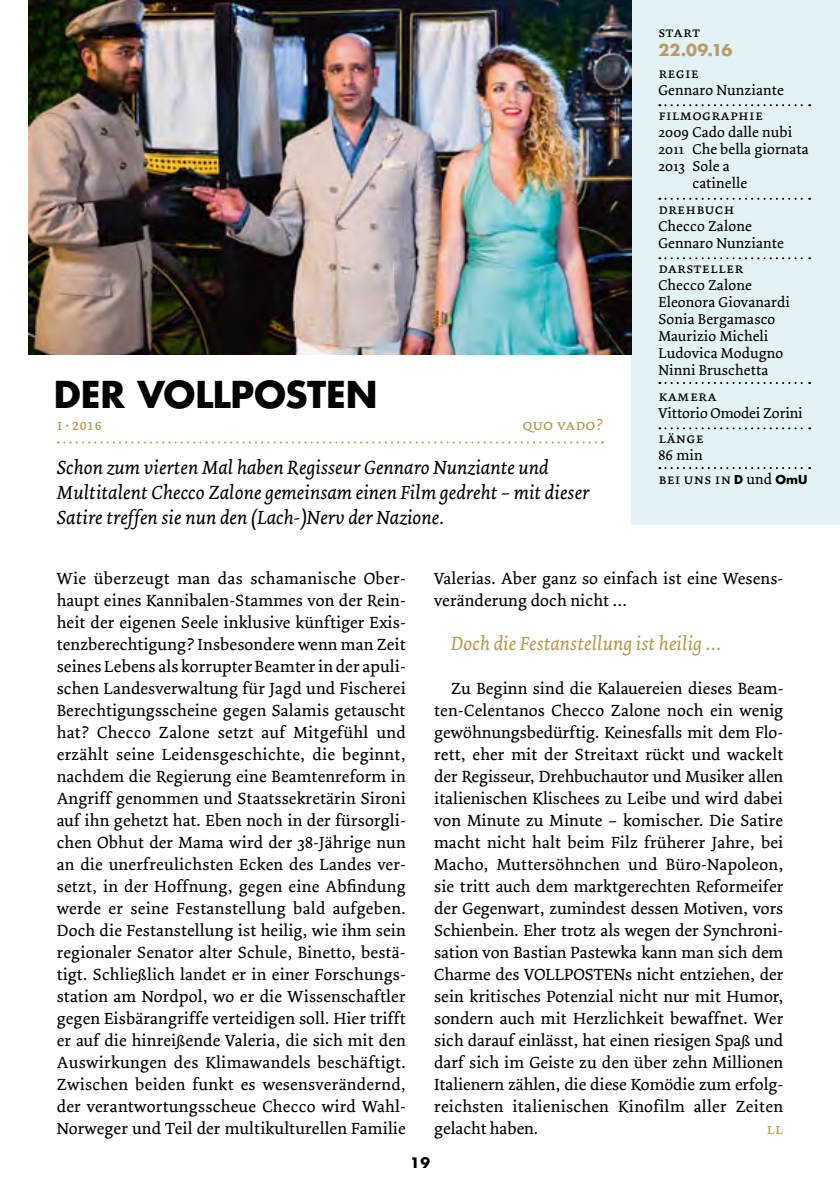
<style>
.page{position:relative;width:840px;height:1191px;background:#fff}
.page>*{position:absolute;margin:0;border:0;box-sizing:border-box;transform-origin:0 0}
.t1{font:700 36px "Futura";letter-spacing:-.01em;color:#000}
.t2{font:italic 20px/25px "Dolly";color:#000}
.t3{font:italic 20px "Dolly";color:#b69953}
.t4{font:17px/22px "Dolly";letter-spacing:.01em;color:#000;text-align:justify}
.t5{font:16px "Dolly Small Caps";color:#b69953}
.t6{font:700 16px "Futura";color:#b79c6a}
.t7{font:15px/17px "Dolly";letter-spacing:.01em;color:#000}
.t8{font:15px "Dolly Small Caps";letter-spacing:.01em;color:#000}
.t9{font:700 14px "Futura";color:#000}
.s1{font-family:"Futura";font-weight:700;font-size:12px}
.s2{font-family:"Dolly"}
</style>
<div class="page">
<svg style="left:58px;top:441px;width:533px;height:2px"></svg>
<div style="left:631px;top:0;width:208px;height:524px;background:#e2f2f5"></div>
<svg style="left:659px;top:104px;width:150px;height:2px"></svg>
<svg style="left:659px;top:198px;width:150px;height:2px"></svg>
<svg style="left:659px;top:257px;width:150px;height:2px"></svg>
<svg style="left:659px;top:382px;width:150px;height:2px"></svg>
<svg style="left:659px;top:427px;width:150px;height:2px"></svg>
<svg style="left:659px;top:467px;width:150px;height:2px"></svg>
<img style="left:28px;top:0;width:603px;height:354px">
<h1 class="t1" style="left:54px;top:369px;width:325px">DER VOLLPOSTEN</h1>
<p class="t5" style="left:522px;top:415px;width:82px">quo vado?</p>
<p class="t5" style="left:57px;top:415px;width:47px">i · 2016</p>
<p class="t2" style="left:57px;top:455px;width:534px">Schon zum vierten Mal haben Regisseur Gennaro Nunziante und<br>Multitalent Checco Zalone gemeinsam einen Film gedreht – mit dieser<br>Satire treffen sie nun den (Lach-)Nerv der Nazione.</p>
<p class="t8" style="left:658px;top:24px;width:44px">start</p>
<p class="t6" style="left:658px;top:39px;width:76px">22.09.16</p>
<p class="t8" style="left:658px;top:64px;width:42px">regie</p>
<p class="t7" style="left:658px;top:82px;width:127px">Gennaro Nunziante</p>
<p class="t8" style="left:658px;top:107px;width:106px">filmographie</p>
<p class="t7" style="left:658px;top:124px;width:135px">2009 Cado dalle nubi</p>
<p class="t7" style="left:658px;top:141px;width:152px">2011 Che bella giornata</p>
<p class="t7" style="left:658px;top:158px;width:73px">2013 Sole a</p>
<p class="t7" style="left:692px;top:175px;width:56px">catinelle</p>
<p class="t8" style="left:658px;top:200px;width:78px">drehbuch</p>
<p class="t7" style="left:658px;top:218px;width:127px">Checco Zalone<br>Gennaro Nunziante</p>
<p class="t8" style="left:658px;top:260px;width:86px">darsteller</p>
<p class="t7" style="left:658px;top:277px;width:133px">Checco Zalone<br>Eleonora Giovanardi<br>Sonia Bergamasco<br>Maurizio Micheli<br>Ludovica Modugno<br>Ninni Bruschetta</p>
<p class="t8" style="left:658px;top:387px;width:60px">kamera</p>
<p class="t7" style="left:658px;top:405px;width:146px">Vittorio Omodei Zorini</p>
<p class="t8" style="left:658px;top:429px;width:47px">länge</p>
<p class="t7" style="left:658px;top:447px;width:46px">86 min</p>
<p class="t8" style="left:658px;top:470px;width:150px">bei uns in <span class="s1">D</span> <span class="s2">und</span> <span class="s1">OmU</span></p>
<p class="t4" style="left:57px;top:568px;width:350px">Wie überzeugt man das schamanische Ober&shy;haupt eines Kannibalen-Stammes von der Rein&shy;heit der eigenen Seele inklusive künftiger Exis&shy;tenzberechtigung? Insbesondere wenn man Zeit seines Lebens als korrupter Beamter in der apuli&shy;schen Landesverwaltung für Jagd und Fischerei Berechtigungsscheine gegen Salamis getauscht hat? Checco Zalone setzt auf Mitgefühl und erzählt seine Leidensgeschichte, die beginnt, nachdem die Regierung eine Beamtenreform in Angriff genommen und Staatssekretärin Sironi auf ihn gehetzt hat. Eben noch in der fürsorgli&shy;chen Obhut der Mama wird der 38-Jährige nun an die unerfreulichsten Ecken des Landes ver&shy;setzt, in der Hoffnung, gegen eine Abfindung werde er seine Festanstellung bald aufgeben.<br>Doch die Festanstellung ist heilig, wie ihm sein regionaler Senator alter Schule, Binetto, bestä&shy;tigt. Schließlich landet er in einer Forschungs&shy;station am Nordpol, wo er die Wissenschaftler gegen Eisbärangriffe verteidigen soll. Hier trifft er auf die hinreißende Valeria, die sich mit den Auswirkungen des Klimawandels beschäftigt.<br>Zwischen beiden funkt es wesensverändernd, der verantwortungsscheue Checco wird Wahl-Norweger und Teil der multikulturellen Familie</p>
<p class="t4" style="left:434px;top:568px;width:350px">Valerias. Aber ganz so einfach ist eine Wesens&shy;veränderung doch nicht …</p>
<p class="t3" style="left:451px;top:631px;width:271px">Doch die Festanstellung ist heilig …</p>
<p class="t4" style="left:434px;top:678px;width:350px;text-indent:17px">Zu Beginn sind die Kalauereien dieses Beam&shy;ten-Celentanos Checco Zalone noch ein wenig gewöhnungsbedürftig. Keinesfalls mit dem Flo&shy;rett, eher mit der Streitaxt rückt und wackelt der Regisseur, Drehbuchautor und Musiker allen italienischen Klischees zu Leibe und wird dabei von Minute zu Minute – komischer. Die Satire macht nicht halt beim Filz früherer Jahre, bei Macho, Muttersöhnchen und Büro-Napoleon, sie tritt auch dem marktgerechten Reformeifer der Gegenwart, zumindest dessen Motiven, vors Schienbein. Eher trotz als wegen der Synchroni&shy;sation von Bastian Pastewka kann man sich dem Charme des VOLLPOSTENs nicht entziehen, der sein kritisches Potenzial nicht nur mit Humor, sondern auch mit Herzlichkeit bewaffnet. Wer sich darauf einlässt, hat einen riesigen Spaß und darf sich im Geiste zu den über zehn Millionen Italienern zählen, die diese Komödie zum erfolg&shy;reichsten italienischen Kinofilm aller Zeiten gelacht haben.</p>
<p class="t5" style="left:766px;top:1119px;width:18px">ll</p>
<p class="t9" style="left:410px;top:1153px;width:21px">19</p>
</div>
